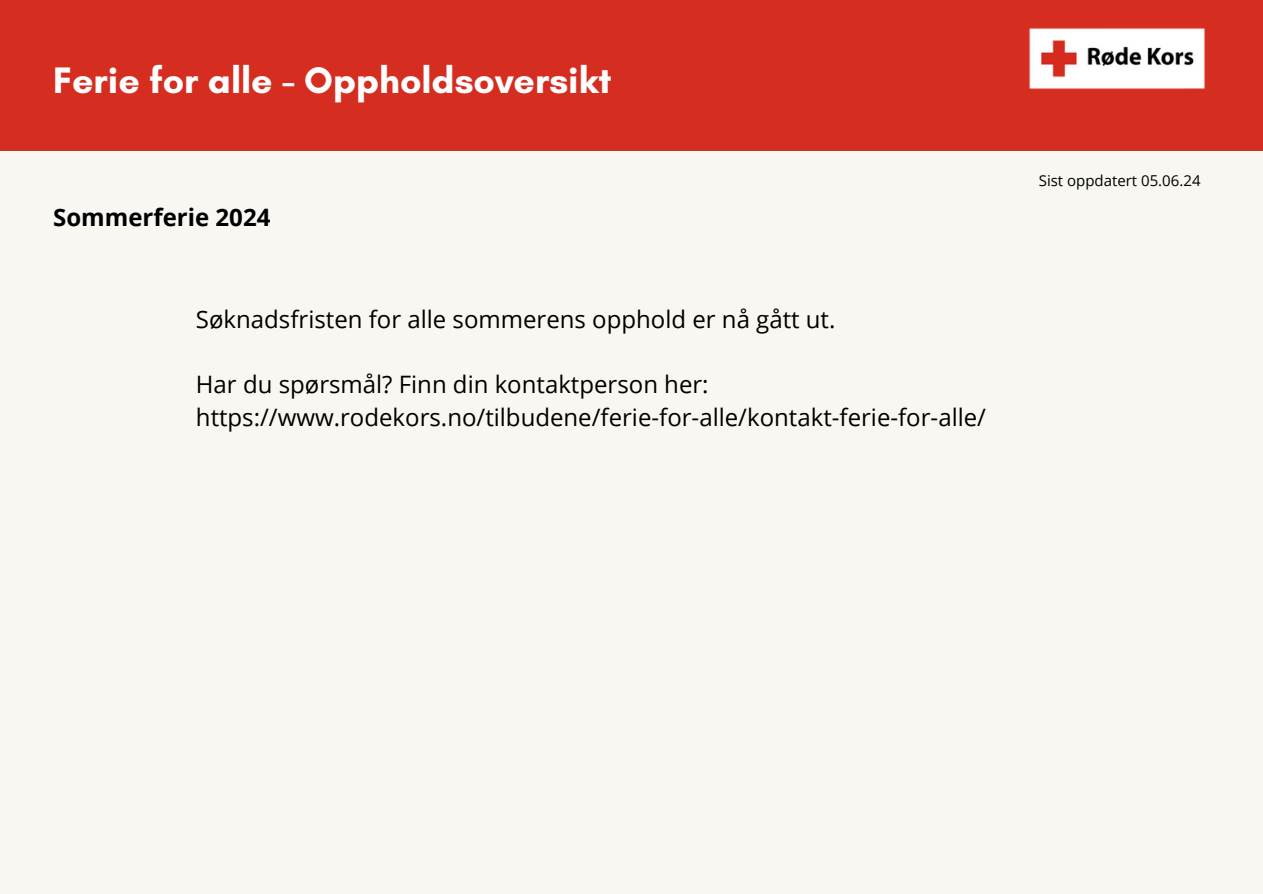
<style>
.page{position:relative;width:1263px;height:894px;background:#fff}
.page>*{position:absolute;margin:0;border:0;box-sizing:border-box;transform-origin:0 0}
.t1{font:700 37.5px "Glacial Indifference";color:#fffefe}
.t2{font:24px/32.7px "Open Sans";color:#000}
.t3{font:700 24px "Open Sans";color:#000}
.t4{font:15px "Open Sans";color:#000}
</style>
<div class="page">
<div style="left:0;top:0;width:1263px;height:893px;background:#f8f7f2"></div>
<div style="left:0;top:0;width:1263px;height:150px;background:#d52e21"></div>
<img style="left:1029px;top:28px;width:176px;height:61px">
<p class="t1" style="left:53px;top:57px;width:560px">Ferie for alle - Oppholdsoversikt</p>
<p class="t3" style="left:53px;top:200px;width:219px">Sommerferie 2024</p>
<h3 class="t2" style="left:196px;top:302px;width:641px">Søknadsfristen for alle sommerens opphold er nå gått ut.</h3>
<h3 class="t2" style="left:196px;top:367px;width:792px">Har du spørsmål? Finn din kontaktperson her: https://www.rodekors.no/tilbudene/ferie-for-alle/kontakt-ferie-for-alle/</h3>
<h2 class="t4" style="left:1039px;top:170px;width:163px">Sist oppdatert 05.06.24</h2>
</div>
